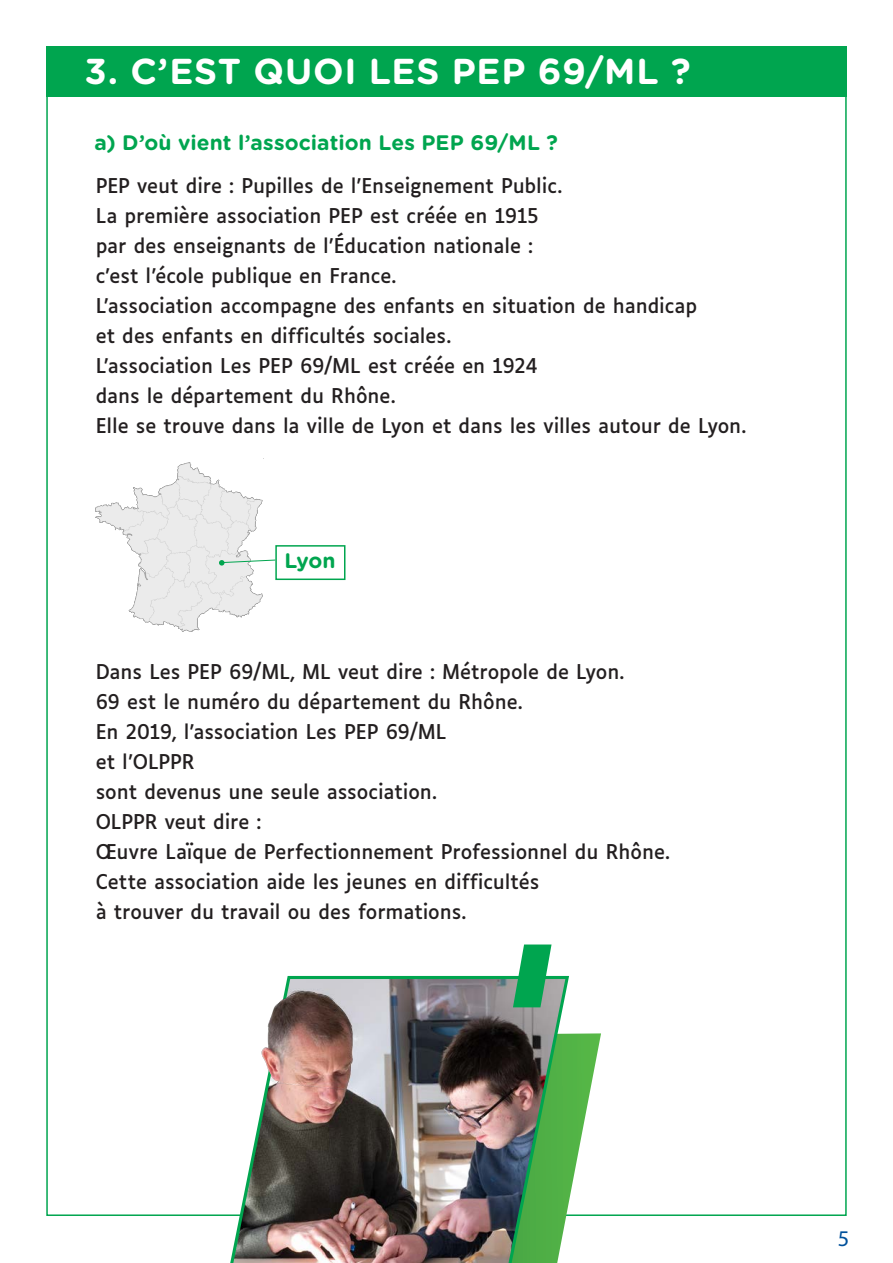
<style>
.page{position:relative;width:893px;height:1263px;background:#fff}
.page>*{position:absolute;margin:0;border:0;box-sizing:border-box;transform-origin:0 0}
.Titre_H2{font:700 36px "Gotham Rounded";letter-spacing:.02em;color:#fff}
.courant{font:22.5px "Myriad Pro";color:#01519b}
.courant-2{font:700 21px "Gotham Rounded";letter-spacing:.005em;color:#00a54f}
.courant-3{font:19.5px "Luciole";letter-spacing:-.005em;color:#231f20}
</style>
<div class="page">
<div style="left:46px;top:46px;width:801px;height:1170px;background:#fff;border:2px solid #00a54f"></div>
<div style="left:46px;top:46px;width:801px;height:50px;background:#00a54f"></div>
<svg style="left:571px;top:1033px;width:30px;height:183px"></svg>
<img style="left:189px;top:975px;width:382px;height:288px">
<img style="left:251px;top:977px;width:125px;height:166px">
<svg style="left:513px;top:944px;width:38px;height:63px;background:#3ab173"></svg>
<img style="left:96px;top:462px;width:167px;height:169px">
<div style="left:275px;top:545px;width:70px;height:35px;border:2px solid #00a54f"></div>
<svg style="left:219px;top:559px;width:57px;height:7px"></svg>
<p class="Titre_H2" style="left:84px;top:45px;width:608px">3. C’EST QUOI LES PEP 69/ML ?</p>
<p class="courant-2" style="left:95px;top:127px;width:465px">a) D’où vient l’association Les PEP 69/ML ?</p>
<p class="courant-3" style="left:96px;top:168px;width:468px">PEP veut dire : Pupilles de l’Enseignement Public.</p>
<p class="courant-3" style="left:96px;top:198px;width:445px">La première association PEP est créée en 1915</p>
<p class="courant-3" style="left:96px;top:228px;width:439px">par des enseignants de l’Éducation nationale :</p>
<p class="courant-3" style="left:96px;top:258px;width:302px">c’est l’école publique en France.</p>
<p class="courant-3" style="left:96px;top:288px;width:603px">L’association accompagne des enfants en situation de handicap</p>
<p class="courant-3" style="left:96px;top:318px;width:357px">et des enfants en difficultés sociales.</p>
<p class="courant-3" style="left:96px;top:348px;width:444px">L’association Les PEP 69/ML est créée en 1924</p>
<p class="courant-3" style="left:96px;top:378px;width:301px">dans le département du Rhône.</p>
<p class="courant-3" style="left:96px;top:408px;width:652px">Elle se trouve dans la ville de Lyon et dans les villes autour de Lyon.</p>
<p class="courant-2" style="left:284px;top:546px;width:53px">Lyon</p>
<p class="courant-3" style="left:96px;top:654px;width:530px">Dans Les PEP 69/ML, ML veut dire : Métropole de Lyon.</p>
<p class="courant-3" style="left:96px;top:684px;width:429px">69 est le numéro du département du Rhône.</p>
<p class="courant-3" style="left:96px;top:714px;width:352px">En 2019, l’association Les PEP 69/ML</p>
<p class="courant-3" style="left:96px;top:744px;width:100px">et l’OLPPR</p>
<p class="courant-3" style="left:96px;top:774px;width:343px">sont devenus une seule association.</p>
<p class="courant-3" style="left:96px;top:804px;width:167px">OLPPR veut dire :</p>
<p class="courant-3" style="left:96px;top:834px;width:576px">Œuvre Laïque de Perfectionnement Professionnel du Rhône.</p>
<p class="courant-3" style="left:96px;top:864px;width:445px">Cette association aide les jeunes en difficultés</p>
<p class="courant-3" style="left:96px;top:894px;width:372px">à trouver du travail ou des formations.</p>
<p class="courant" style="left:838px;top:1225px;width:13px">5</p>
</div>
